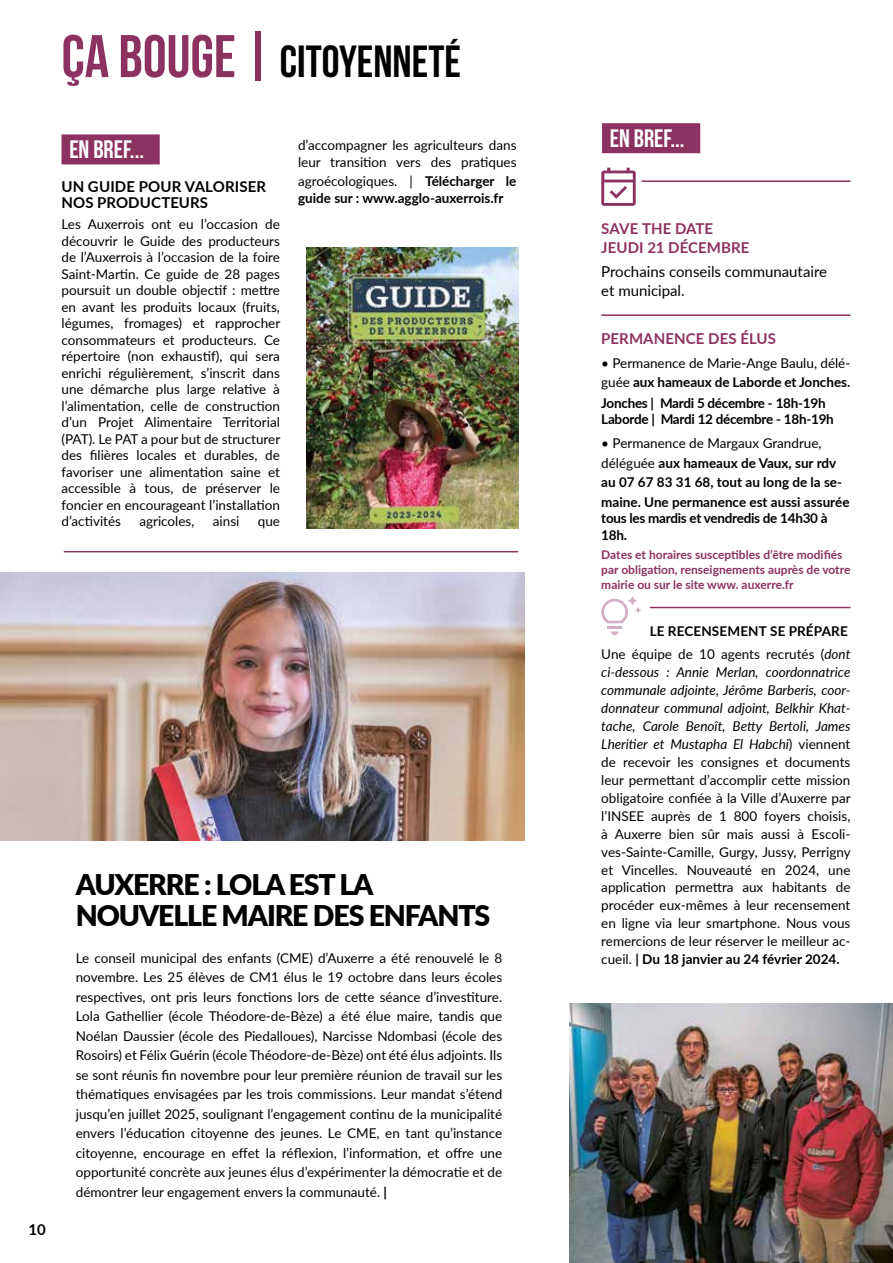
<style>
.page{position:relative;width:893px;height:1263px;background:#fff}
.page>*{position:absolute;margin:0;border:0;box-sizing:border-box;transform-origin:0 0}
.t1{font:45px "Bebas Neue";color:#000}
.t2{font:900 28.5px/31.5px "Lato";letter-spacing:-.04em;color:#000}
.t3{font:25.2px "Bebas Neue";color:#fff}
.t4{font:700 15px/19.5px "Lato";letter-spacing:.005em;color:#8c3260}
.t5{font:15px/19.5px "Lato";color:#000}
.t6{font:700 15px/16.5px "Lato";letter-spacing:.01em;color:#000}
.t7{font:13.5px/16.5px "Lato";color:#000;text-align:justify}
.t8{font:700 13.5px/16.5px "Lato";letter-spacing:-.01em;color:#000}
.t9{font:700 12px/15px "Lato";color:#8c3260}
.s1{font-size:60px;color:#8c3260}
.s2{font-weight:400}
.s3{font-weight:700}
.s4{font-style:italic}
</style>
<div class="page">
<hr style="left:64px;top:551px;width:454px;height:1px;background:#8c3260">
<div style="left:62px;top:134px;width:98px;height:30px;background:#8c3260"></div>
<img style="left:0;top:572px;width:524px;height:269px">
<img style="left:306px;top:247px;width:212px;height:281px">
<img style="left:570px;top:1004px;width:323px;height:259px">
<div style="left:602px;top:123px;width:98px;height:30px;background:#8c3260"></div>
<svg style="left:601px;top:168px;width:35px;height:38px"></svg>
<hr style="left:641px;top:180px;width:209px;height:2px;background:#8c3260">
<hr style="left:601px;top:314px;width:249px;height:2px;background:#8c3260">
<hr style="left:650px;top:607px;width:200px;height:1px;background:#8c3260">
<svg style="left:601px;top:596px;width:40px;height:27px"></svg>
<svg style="left:611px;top:631px;width:7px;height:4px"></svg>
<hr style="left:607px;top:626px;width:15px;height:3px;background:#d2aec5">
<h1 class="t1" style="left:62px;top:37px;width:401px"><span class="s1">ÇA BOUGE|</span>CITOYENNETÉ</h1>
<h3 class="t3" style="left:69px;top:136px;width:76px">EN BREF...</h3>
<p class="t6" style="left:62px;top:178px;width:206px">UN GUIDE POUR VALORISER<br>NOS PRODUCTEURS</p>
<p class="t7" style="left:62px;top:215px;width:220px">Les Auxerrois ont eu l’occasion de découvrir le Guide des producteurs de l’Auxerrois à l’occasion de la foire Saint-Martin. Ce guide de 28 pages poursuit un double objectif : mettre en avant les produits locaux (fruits, légumes, fromages) et rapprocher consommateurs et producteurs. Ce répertoire (non exhaustif), qui sera enrichi régulièrement, s’inscrit dans une démarche plus large relative à l’alimentation, celle de construction d’un Projet Alimentaire Territorial (PAT). Le PAT a pour but de structurer des filières locales et durables, de favoriser une alimentation saine et accessible à tous, de préserver le foncier en encourageant l’installation d’activités</p>
<p class="t7" style="left:139px;top:512px;width:57px">agricoles,</p>
<p class="t7" style="left:213px;top:512px;width:28px">ainsi</p>
<p class="t7" style="left:258px;top:512px;width:24px">que</p>
<p class="t7" style="left:298px;top:137px;width:220px">d’accompagner les agriculteurs dans leur transition vers des pratiques</p>
<p class="t8" style="left:298px;top:173px;width:220px"><span class="s2">agroécologiques. |</span> Télécharger le guide sur : www.agglo-auxerrois.fr</p>
<p class="t6" style="left:29px;top:1220px;width:19px">10</p>
<h2 class="t2" style="left:76px;top:867px;width:416px">AUXERRE : LOLA EST LA<br>NOUVELLE MAIRE DES ENFANTS</h2>
<p class="t7" style="left:76px;top:947px;width:428px;line-height:19.5px">Le conseil municipal des enfants (CME) d’Auxerre a été renouvelé le 8 novembre. Les 25 élèves de CM1 élus le 19 octobre dans leurs écoles respectives, ont pris leurs fonctions lors de cette séance d’investiture.<br>Lola Gathellier (école Théodore-de-Bèze) a été élue maire, tandis que Noélan Daussier (école des Piedalloues), Narcisse Ndombasi (école des Rosoirs) et Félix Guérin (école Théodore-de-Bèze) ont été élus adjoints. Ils se sont réunis fin novembre pour leur première réunion de travail sur les thématiques envisagées par les trois commissions. Leur mandat s’étend jusqu’en juillet 2025, soulignant l’engagement continu de la municipalité envers l’éducation citoyenne des jeunes. Le CME, en tant qu’instance citoyenne, encourage en effet la réflexion, l’information, et offre une opportunité concrète aux jeunes élus d’expérimenter la démocratie et de démontrer leur engagement envers la communauté. <span class="s3">|</span></p>
<h3 class="t3" style="left:610px;top:125px;width:76px">EN BREF...</h3>
<p class="t4" style="left:601px;top:218px;width:150px">SAVE THE DATE<br>JEUDI 21 DÉCEMBRE</p>
<p class="t5" style="left:601px;top:261px;width:227px">Prochains conseils communautaire et municipal.</p>
<p class="t4" style="left:601px;top:328px;width:176px">PERMANENCE DES ÉLUS</p>
<p class="t7" style="left:601px;top:352px;width:251px;line-height:19.5px">• Permanence de Marie-Ange Baulu, délé&shy;guée <span class="s3">aux hameaux de Laborde et Jonches.</span></p>
<p class="t8" style="left:601px;top:394px;width:234px">Jonches | Mardi 5 décembre - 18h-19h<br>Laborde | Mardi 12 décembre - 18h-19h</p>
<p class="t8" style="left:601px;top:433px;width:250px;line-height:19.5px"><span class="s2">• Permanence de Margaux Grandrue, déléguée</span> aux hameaux de Vaux, sur rdv au 07 67 83 31 68, tout au long de la se&shy;maine. Une permanence est aussi assurée</p>
<p class="t8" style="left:601px;top:509px;width:228px">tous les mardis et vendredis de 14h30 à<br>18h.</p>
<p class="t9" style="left:601px;top:547px;width:251px">Dates et horaires susceptibles d’être modifiés par obligation, renseignements auprès de votre mairie ou sur le site www. auxerre.fr</p>
<p class="t7" style="left:601px;top:620px;width:251px;line-height:22.2px;text-align:right"><span class="s3">LE RECENSEMENT SE PRÉPARE<br></span>Une équipe de 10 agents recrutés (<span class="s4">dont</span></p>
<p class="t7" style="left:601px;top:662px;width:251px;line-height:18px"><span class="s4">ci-dessous : Annie Merlan, coordonnatrice communale adjointe, Jérôme Barberis, coor&shy;donnateur communal adjoint, Belkhir Khat&shy;tache, Carole Benoît, Betty Bertoli, James Lheritier et Mustapha El Habchi</span>) viennent de recevoir les consignes et documents leur permettant d’accomplir cette mission obligatoire confiée à la Ville d’Auxerre par l’INSEE auprès de 1 800 foyers choisis, à Auxerre bien sûr mais aussi à Escoli&shy;ves-Sainte-Camille, Gurgy, Jussy, Perrigny et Vincelles. Nouveauté en 2024, une application permettra aux habitants de procéder eux-mêmes à leur recensement en ligne via leur smartphone. Nous vous remercions de leur réserver le meilleur ac&shy;cueil. <span class="s3">| Du 18 janvier au 24 février 2024.</span></p>
</div>
